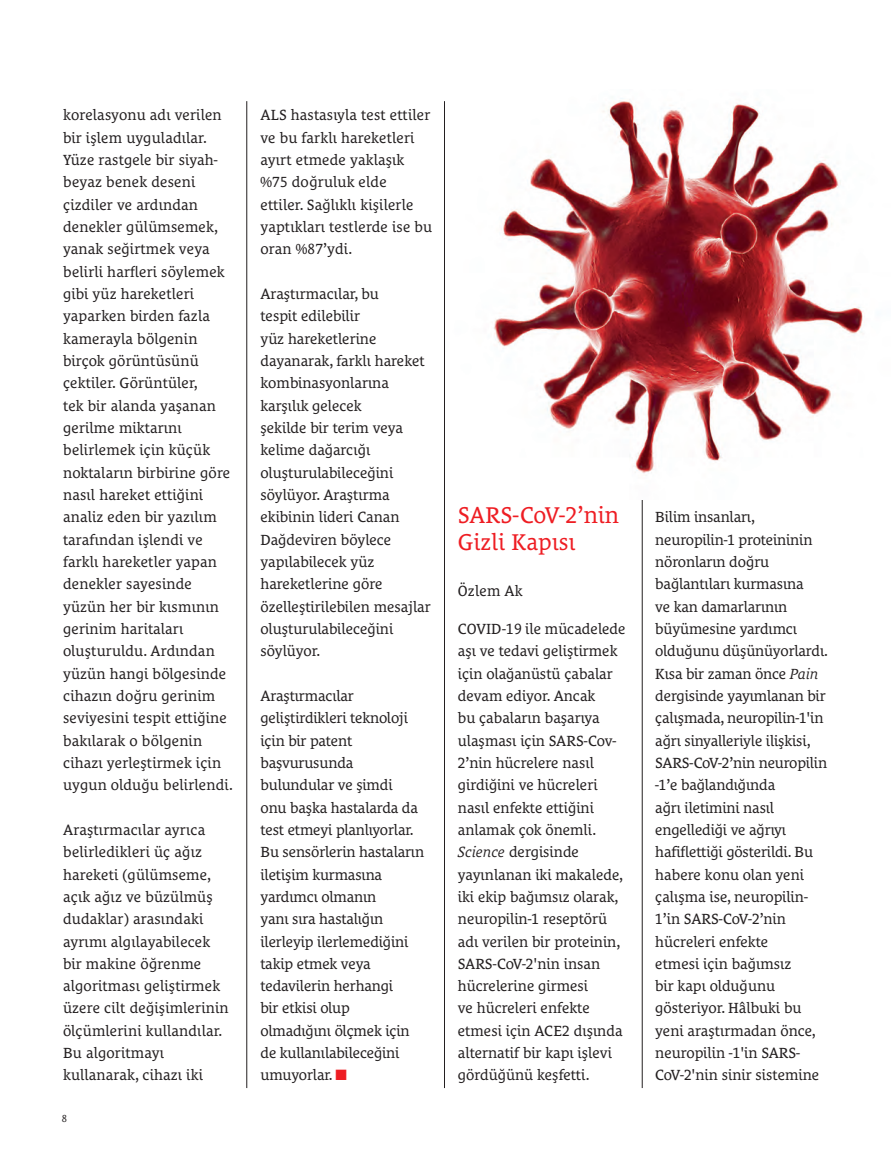
<style>
.page{position:relative;width:892px;height:1169px;background:#fff}
.page>*{position:absolute;margin:0;border:0;box-sizing:border-box;transform-origin:0 0}
.t1{font:23.25px/27.9px "Le Monde Courrier Pro";letter-spacing:.01em;color:#ee1d23}
.t2{font:15px/22.4px "Le Monde Courrier Pro";color:#231f20}
.t3{font:10.35px "Le Monde Courrier Pro";color:#231f20}
.s1{color:#ee1d23}
.s2{font-style:italic}
</style>
<div class="page">
<hr style="left:444px;top:101px;width:1px;height:987px;background:#231f20">
<hr style="left:247px;top:101px;width:1px;height:987px;background:#231f20">
<hr style="left:642px;top:101px;width:1px;height:987px;background:#231f20">
<img style="left:494px;top:98px;width:369px;height:402px">
<p class="t2" style="left:63px;top:102px;width:171px">korelasyonu adı verilen bir işlem uyguladılar.<br>Yüze rastgele bir siyah&shy;beyaz benek deseni çizdiler ve ardından denekler gülümsemek, yanak seğirtmek veya belirli harfleri söylemek gibi yüz hareketleri yaparken birden fazla kamerayla bölgenin birçok görüntüsünü çektiler. Görüntüler,<br>tek bir alanda yaşanan gerilme miktarını belirlemek için küçük noktaların birbirine göre nasıl hareket ettiğini analiz eden bir yazılım tarafından işlendi ve farklı hareketler yapan denekler sayesinde yüzün her bir kısmının gerinim haritaları oluşturuldu. Ardından yüzün hangi bölgesinde cihazın doğru gerinim seviyesini tespit ettiğine bakılarak o bölgenin cihazı yerleştirmek için uygun olduğu belirlendi.</p>
<p class="t2" style="left:63px;top:816px;width:167px">Araştırmacılar ayrıca belirledikleri üç ağız hareketi (gülümseme, açık ağız ve büzülmüş dudaklar) arasındaki ayrımı algılayabilecek bir makine öğrenme algoritması geliştirmek üzere cilt değişimlerinin ölçümlerini kullandılar.<br>Bu algoritmayı kullanarak, cihazı iki</p>
<p class="t3" style="left:62px;top:1109px;width:7px">8</p>
<p class="t2" style="left:260px;top:102px;width:173px">ALS hastasıyla test ettiler ve bu farklı hareketleri ayırt etmede yaklaşık %75 doğruluk elde ettiler. Sağlıklı kişilerle yaptıkları testlerde ise bu oran %87’ydi.</p>
<p class="t2" style="left:260px;top:281px;width:172px">Araştırmacılar, bu<br>tespit edilebilir<br>yüz hareketlerine dayanarak, farklı hareket kombinasyonlarına karşılık gelecek<br>şekilde bir terim veya kelime dağarcığı oluşturulabileceğini söylüyor. Araştırma ekibinin lideri Canan<br>Dağdeviren böylece yapılabilecek yüz hareketlerine göre özelleştirilebilen mesajlar oluşturulabileceğini söylüyor.</p>
<p class="t2" style="left:260px;top:682px;width:165px">Araştırmacılar geliştirdikleri teknoloji için bir patent başvurusunda bulundular ve şimdi<br>onu başka hastalarda da test etmeyi planlıyorlar.<br>Bu sensörlerin hastaların iletişim kurmasına yardımcı olmanın<br>yanı sıra hastalığın ilerleyip ilerlemediğini takip etmek veya tedavilerin herhangi<br>bir etkisi olup olmadığını ölçmek için de kullanılabileceğini umuyorlar. <span class="s1">■</span></p>
<h1 class="t1" style="left:458px;top:498px;width:163px">SARS-CoV-2’nin<br>Gizli Kapısı</h1>
<p class="t2" style="left:458px;top:578px;width:66px">Özlem Ak</p>
<p class="t2" style="left:458px;top:615px;width:169px">COVID-19 ile mücadelede aşı ve tedavi geliştirmek için olağanüstü çabalar devam ediyor. Ancak<br>bu çabaların başarıya ulaşması için SARS-Cov-<br>2’nin hücrelere nasıl girdiğini ve hücreleri nasıl enfekte ettiğini anlamak çok önemli.<br><span class="s2">Science</span> dergisinde yayınlanan iki makalede, iki ekip bağımsız olarak, neuropilin-1 reseptörü adı verilen bir proteinin,<br>SARS-CoV-2'nin insan hücrelerine girmesi<br>ve hücreleri enfekte etmesi için ACE2 dışında alternatif bir kapı işlevi gördüğünü keşfetti.</p>
<p class="t2" style="left:655px;top:504px;width:174px">Bilim insanları, neuropilin-1 proteininin nöronların doğru bağlantıları kurmasına<br>ve kan damarlarının büyümesine yardımcı olduğunu düşünüyorlardı.<br>Kısa bir zaman önce <span class="s2">Pain </span>dergisinde yayımlanan bir çalışmada, neuropilin-1'in ağrı sinyalleriyle ilişkisi,<br>SARS-CoV-2’nin neuropilin -1’e bağlandığında<br>ağrı iletimini nasıl engellediği ve ağrıyı hafiflettiği gösterildi. Bu habere konu olan yeni çalışma ise, neuropilin-<br>1’in SARS-CoV-2’nin hücreleri enfekte<br>etmesi için bağımsız<br>bir kapı olduğunu gösteriyor. Hâlbuki bu yeni araştırmadan önce, neuropilin -1'in SARS-<br>CoV-2'nin sinir sistemine</p>
</div>
